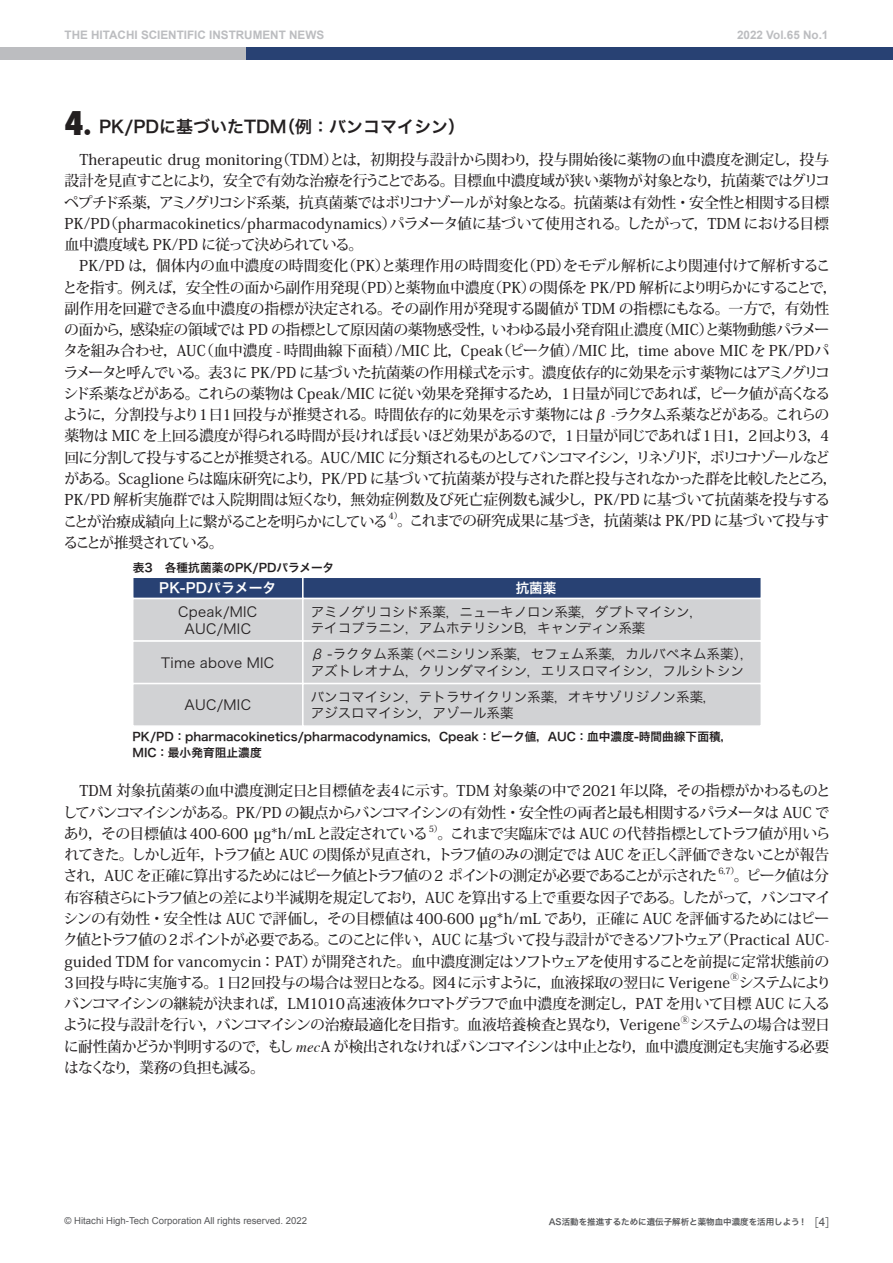
<style>
.page{position:relative;width:893px;height:1263px;background:#fff}
.page>*{position:absolute;margin:0;border:0;box-sizing:border-box;transform-origin:0 0}
.t1{font:16.95px "Hira Kaku Pro N W6";color:#231f20}
.t2{font:500 14.85px/21.3px "Koz Min Pr 6 N";letter-spacing:-.03em;color:#231f20;text-align:justify}
.t3{font:500 14.85px "Koz Min Pr 6 N";letter-spacing:-.1em;color:#231f20}
.t4{font:13.8px/17px "Hira Kaku Pro W3";letter-spacing:.02em;color:#231f20;text-align:center}
.t5{font:13.8px "Hira Kaku Pro W6";color:#fff}
.t6{font:13.5px/16.6px "Hira Kaku Pro W3";color:#231f20}
.t7{font:13.5px "Hira Kaku Pro W6";color:#fff}
.t8{font:11.7px/15.9px "Hira Kaku Pro N W6";color:#231f20}
.t9{font:700 11.7px "Arial";color:#bcbdc0}
.t10{font:9.6px "Arial";color:#57585a}
.t11{font:500 8.7px "Koz Min Pr 6 N";color:#231f20}
.t12{font:8.55px "Hira Kaku Pro W6";color:#57585a}
.s1{font-family:"Futo Go B101 Pro"}
.s2{font-family:"Futura";font-weight:800;font-stretch:condensed;font-size:31.95px}
.s3{font-family:"Futura";font-weight:800;font-stretch:condensed;font-size:24.45px}
.s4{font-family:"Times";font-weight:400;font-style:italic}
.s5{font-family:"Gothic BBB Pro";font-weight:500;font-size:11.7px}
.s6{font-family:"Arial";font-size:11.7px}
</style>
<div class="page">
<div style="left:0;top:47px;width:251px;height:13px;background:#bcbdc0"></div>
<div style="left:246px;top:47px;width:647px;height:13px;background:#284173"></div>
<div style="left:132px;top:576px;width:172px;height:23px;background:#284173;border:1px solid #fff"></div>
<div style="left:302px;top:576px;width:460px;height:23px;background:#284173;border:1px solid #fff"></div>
<div style="left:132px;top:598px;width:172px;height:44px;background:#d1d2d4;border:1px solid #fff"></div>
<div style="left:132px;top:640px;width:172px;height:44px;background:#d1d2d4;border:1px solid #fff"></div>
<div style="left:132px;top:683px;width:172px;height:44px;background:#d1d2d4;border:1px solid #fff"></div>
<div style="left:302px;top:598px;width:460px;height:44px;background:#d1d2d4;border:1px solid #fff"></div>
<div style="left:302px;top:640px;width:460px;height:44px;background:#d1d2d4;border:1px solid #fff"></div>
<div style="left:302px;top:683px;width:460px;height:44px;background:#d1d2d4;border:1px solid #fff"></div>
<p class="t9" style="left:65px;top:27px;width:285px">THE HITACHI SCIENTIFIC INSTRUMENT NEWS<span class="s1">　　</span></p>
<p class="t9" style="left:737px;top:27px;width:93px">2022 Vol.65 No.1</p>
<p class="t1" style="left:65px;top:112px;width:402px"><span class="s2">4</span><span class="s3">.</span> PK/PDに基づいたTDM（例：バンコマイシン）</p>
<p class="t2" style="left:63px;top:149px;width:777px;text-align:left">　Therapeutic drug monitoring（TDM）とは，初期投与設計から関わり，投与開始後に薬物の血中濃度を測定し，投与設計を見直すことにより，安全で有効な治療を行うことである。目標血中濃度域が狭い薬物が対象となり，抗菌薬ではグリコペプチド系薬，アミノグリコシド系薬，抗真菌薬ではボリコナゾールが対象となる。抗菌薬は有効性・安全性と相関する目標PK/PD（pharmacokinetics/pharmacodynamics）パラメータ値に基づいて使用される。したがって，TDM における目標血中濃度域も PK/PD に従って決められている。<br>　PK/PD は，個体内の血中濃度の時間変化（PK）と薬理作用の時間変化（PD）をモデル解析により関連付けて解析することを指す。例えば，安全性の面から副作用発現（PD）と薬物血中濃度（PK）の関係を PK/PD 解析により明らかにすることで，副作用を回避できる血中濃度の指標が決定される。その副作用が発現する閾値が TDM の指標にもなる。一方で，有効性の面から，感染症の領域では PD の指標として原因菌の薬物感受性，いわゆる最小発育阻止濃度（MIC）と薬物動態パラメータを組み合わせ，AUC（血中濃度 - 時間曲線下面積）/MIC 比，Cpeak（ピーク値）/MIC 比，time above MIC を PK/PDパラメータと呼んでいる。表3に PK/PD に基づいた抗菌薬の作用様式を示す。濃度依存的に効果を示す薬物にはアミノグリコシド系薬などがある。これらの薬物は Cpeak/MIC に従い効果を発揮するため，1日量が同じであれば，ピーク値が高くなるように，分割投与より1日1回投与が推奨される。時間依存的に効果を示す薬物にはβ -ラクタム系薬などがある。これらの薬物は MIC を上回る濃度が得られる時間が長ければ長いほど効果があるので，1日量が同じであれば1日1，2回より3，4回に分割して投与することが推奨される。AUC/MIC に分類されるものとしてバンコマイシン，リネゾリド，ボリコナゾールなどがある。Scaglione らは臨床研究により，PK/PD に基づいて抗菌薬が投与された群と投与されなかった群を比較したところ，PK/PD 解析実施群では入院期間は短くなり，無効症例数及び死亡症例数も減少し，PK/PD に基づいて抗菌薬を投与することが治療成績向上に繋がることを明らかにしている</p>
<p class="t11" style="left:389px;top:511px;width:15px">4）</p>
<p class="t2" style="left:397px;top:511px;width:434px">。これまでの研究成果に基づき，抗菌薬は PK/PD に基づいて投与す</p>
<p class="t3" style="left:63px;top:534px;width:162px">ることが推奨されている。</p>
<p class="t8" style="left:133px;top:559px;width:203px">表3　各種抗菌薬のPK/PDパラメータ</p>
<p class="t5" style="left:159px;top:575px;width:119px">PK-PDパラメータ</p>
<p class="t7" style="left:516px;top:576px;width:42px">抗菌薬</p>
<p class="t4" style="left:178px;top:602px;width:81px">Cpeak/MIC<br>AUC/MIC</p>
<p class="t6" style="left:311px;top:602px;width:394px">アミノグリコシド系薬，ニューキノロン系薬，ダプトマイシン，テイコプラニン，アムホテリシンB，キャンディン系薬</p>
<p class="t4" style="left:161px;top:653px;width:115px">Time above MIC</p>
<p class="t6" style="left:311px;top:645px;width:445px">β -ラクタム系薬（ペニシリン系薬，セフェム系薬，カルバペネム系薬），アズトレオナム，クリンダマイシン，エリスロマイシン，フルシトシン</p>
<p class="t4" style="left:184px;top:695px;width:68px">AUC/MIC</p>
<p class="t6" style="left:311px;top:687px;width:408px">バンコマイシン，テトラサイクリン系薬，オキサゾリジノン系薬，アジスロマイシン，アゾール系薬</p>
<p class="t8" style="left:133px;top:728px;width:601px">PK/PD：pharmacokinetics/pharmacodynamics，Cpeak：ピーク値，AUC：血中濃度-時間曲線下面積，<br>MIC：最小発育阻止濃度</p>
<p class="t2" style="left:63px;top:781px;width:769px">　TDM 対象抗菌薬の血中濃度測定日と目標値を表4に示す。TDM 対象薬の中で2021年以降，その指標がかわるものとしてバンコマイシンがある。PK/PD の観点からバンコマイシンの有効性・安全性の両者と最も相関するパラメータは AUC であり，その目標値は400-600 µg*h/mLと設定されている</p>
<p class="t11" style="left:429px;top:823px;width:15px">5）</p>
<p class="t2" style="left:63px;top:823px;width:769px;text-indent:374px">。これまで実臨床では AUC の代替指標としてトラフ値が用いられてきた。しかし近年，トラフ値と AUC の関係が見直され，トラフ値のみの測定では AUC を正しく評価できないことが報告され，AUC を正確に算出するためにはピーク値とトラフ値の 2 ポイントの測定が必要であることが示された</p>
<p class="t11" style="left:718px;top:866px;width:22px">6,7）</p>
<p class="t2" style="left:63px;top:866px;width:769px;text-indent:671px">。ピーク値は分布容積さらにトラフ値との差により半減期を規定しており，AUC を算出する上で重要な因子である。したがって，バンコマイシンの有効性・安全性は AUC で評価し，その目標値は400-600 µg*h/mL であり，正確に AUC を評価するためにはピーク値とトラフ値の2ポイントが必要である。このことに伴い，AUC に基づいて投与設計ができるソフトウェア（Practical AUC&shy;guided TDM for vancomycin：PAT）が開発された。血中濃度測定はソフトウェアを使用することを前提に定常状態前の3回投与時に実施する。1日2回投与の場合は翌日となる。図4に示すように，血液採取の翌日に Verigene</p>
<p class="t11" style="left:730px;top:972px;width:10px">Ⓡ</p>
<p class="t2" style="left:63px;top:972px;width:770px;text-indent:676px">システムによりバンコマイシンの継続が決まれば，LM1010高速液体クロマトグラフで血中濃度を測定し，PAT を用いて目標 AUC に入るように投与設計を行い，バンコマイシンの治療最適化を目指す。血液培養検査と異なり，Verigene</p>
<p class="t11" style="left:681px;top:1015px;width:10px">Ⓡ</p>
<p class="t2" style="left:64px;top:1014px;width:767px;text-indent:625px">システムの場合は翌日に耐性菌かどうか判明するので，もし <span class="s4">mec</span>A が検出されなければバンコマイシンは中止となり，血中濃度測定も実施する必要はなくなり，業務の負担も減る。</p>
<p class="t10" style="left:65px;top:1215px;width:244px">© Hitachi High-Tech Corporation All rights reserved. 2022</p>
<p class="t12" style="left:549px;top:1214px;width:290px">AS活動を推進するために遺伝子解析と薬物血中濃度を活用しよう！<span class="s5">［</span><span class="s6">4</span><span class="s5">］</span></p>
</div>
